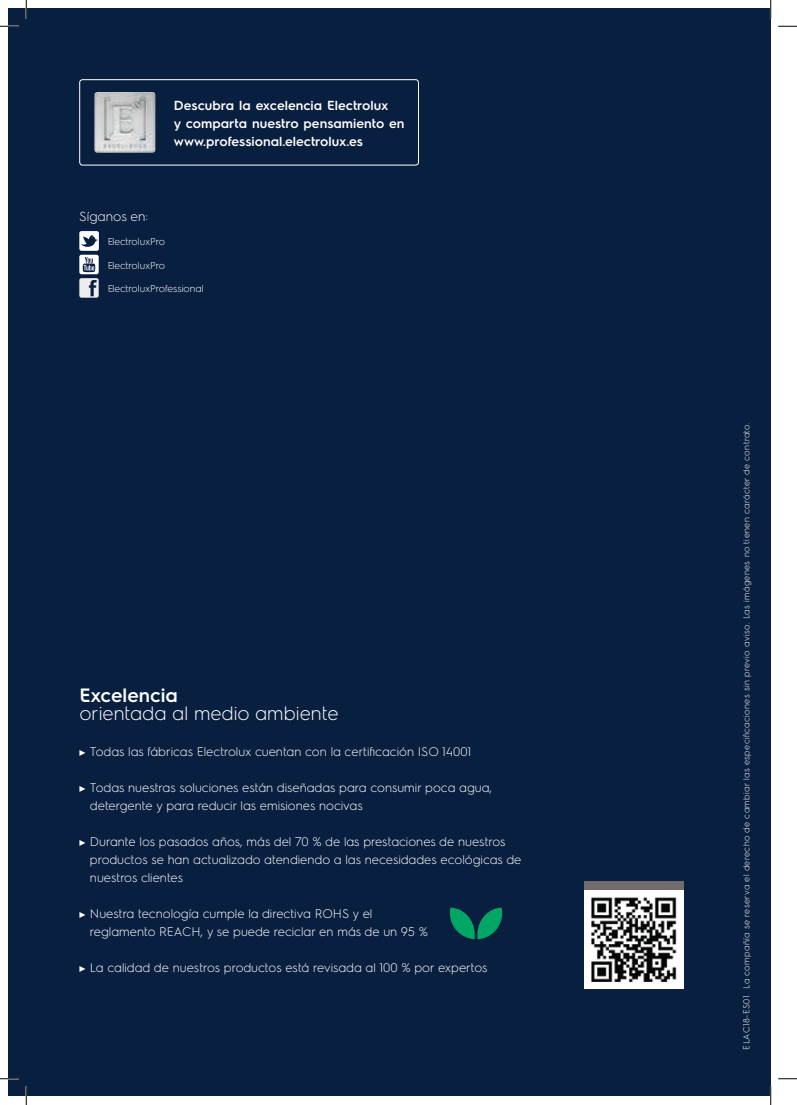
<style>
.page{position:relative;width:797px;height:1105px;background:#fff}
.page>*{position:absolute;margin:0;border:0;box-sizing:border-box;transform-origin:0 0}
.t1{font:300 19.38px "Electrolux Sans";color:#fff}
.t2{font:600 19.38px "Electrolux Sans";color:#fff}
.t3{font:600 13.12px/18px "Electrolux Sans";color:#fff}
.t4{font:300 13.12px "Electrolux Sans";color:#fff}
.t5{font:300 12.5px/18px "Electrolux Sans";color:#fff}
.t6{font:300 10px "Electrolux Sans";letter-spacing:-.015em;color:#fff}
.t7{font:300 8.75px "Electrolux Sans";letter-spacing:.04em;color:#fff}
</style>
<div class="page">
<div style="left:9px;top:9px;width:761px;height:1087px;background:#091f40"></div>
<div style="left:584px;top:890px;width:99px;height:99px;background:#fff"></div>
<img style="left:591px;top:897px;width:85px;height:85px">
<div style="left:584px;top:881px;width:99px;height:9px;background:#716b69"></div>
<div style="left:79px;top:79px;width:340px;height:86px;border:1px solid #fff;border-radius:3px"></div>
<svg style="left:79px;top:750px;width:6px;height:6px"></svg>
<svg style="left:79px;top:786px;width:6px;height:6px"></svg>
<svg style="left:79px;top:840px;width:6px;height:6px"></svg>
<svg style="left:79px;top:912px;width:6px;height:6px"></svg>
<svg style="left:79px;top:966px;width:6px;height:6px"></svg>
<svg style="left:450px;top:908px;width:52px;height:31px"></svg>
<div style="left:79px;top:231px;width:20px;height:20px;background:#fff;border-radius:2px"></div>
<svg style="left:81px;top:235px;width:16px;height:12px"></svg>
<svg style="left:79px;top:255px;width:20px;height:19px"></svg>
<svg style="left:83px;top:257px;width:12px;height:15px"></svg>
<div style="left:79px;top:278px;width:20px;height:20px;background:#ededee;border-radius:2px"></div>
<svg style="left:89px;top:280px;width:8px;height:16px"></svg>
<img style="left:94px;top:92px;width:61px;height:61px">
<svg style="left:0;top:25px;width:19px;height:2px"></svg>
<svg style="left:778px;top:25px;width:19px;height:2px"></svg>
<svg style="left:0;top:1078px;width:19px;height:1px"></svg>
<svg style="left:778px;top:1078px;width:19px;height:1px"></svg>
<svg style="left:25px;top:0;width:2px;height:19px"></svg>
<svg style="left:25px;top:1086px;width:2px;height:19px"></svg>
<svg style="left:770px;top:0;width:1px;height:19px"></svg>
<svg style="left:770px;top:1086px;width:1px;height:19px"></svg>
<p class="t4" style="left:79px;top:207px;width:70px">Síganos en:</p>
<p class="t3" style="left:174px;top:95px;width:232px">Descubra la excelencia Electrolux<br>y comparta nuestro pensamiento en www.professional.electrolux.es</p>
<p class="t6" style="left:107px;top:235px;width:60px">ElectroluxPro</p>
<p class="t6" style="left:107px;top:258px;width:60px">ElectroluxPro</p>
<p class="t6" style="left:107px;top:282px;width:98px">ElectroluxProfessional</p>
<h1 class="t2" style="left:79px;top:681px;width:100px">Excelencia</h1>
<h1 class="t1" style="left:79px;top:700px;width:261px">orientada al medio ambiente</h1>
<p class="t5" style="left:90px;top:742px;width:383px">Todas las fábricas Electrolux cuentan con la certificación ISO 14001</p>
<p class="t5" style="left:90px;top:778px;width:403px">Todas nuestras soluciones están diseñadas para consumir poca agua, detergente y para reducir las emisiones nocivas</p>
<p class="t5" style="left:90px;top:832px;width:433px">Durante los pasados años, más del 70 % de las prestaciones de nuestros productos se han actualizado atendiendo a las necesidades ecológicas de nuestros clientes</p>
<p class="t5" style="left:90px;top:904px;width:339px">Nuestra tecnología cumple la directiva ROHS y el reglamento REACH, y se puede reciclar en más de un 95 %</p>
<p class="t5" style="left:90px;top:958px;width:399px">La calidad de nuestros productos está revisada al 100 % por expertos</p>
<p class="t7" style="left:740px;top:989px;width:568px;rotate:-90deg">La compañía se reserva el derecho de cambiar las especificaciones sin previo aviso. Las imágenes no tienen carácter de contrato.</p>
<p class="t7" style="left:740px;top:1049px;width:56px;rotate:-90deg">ELAC18-ES01</p>
</div>
